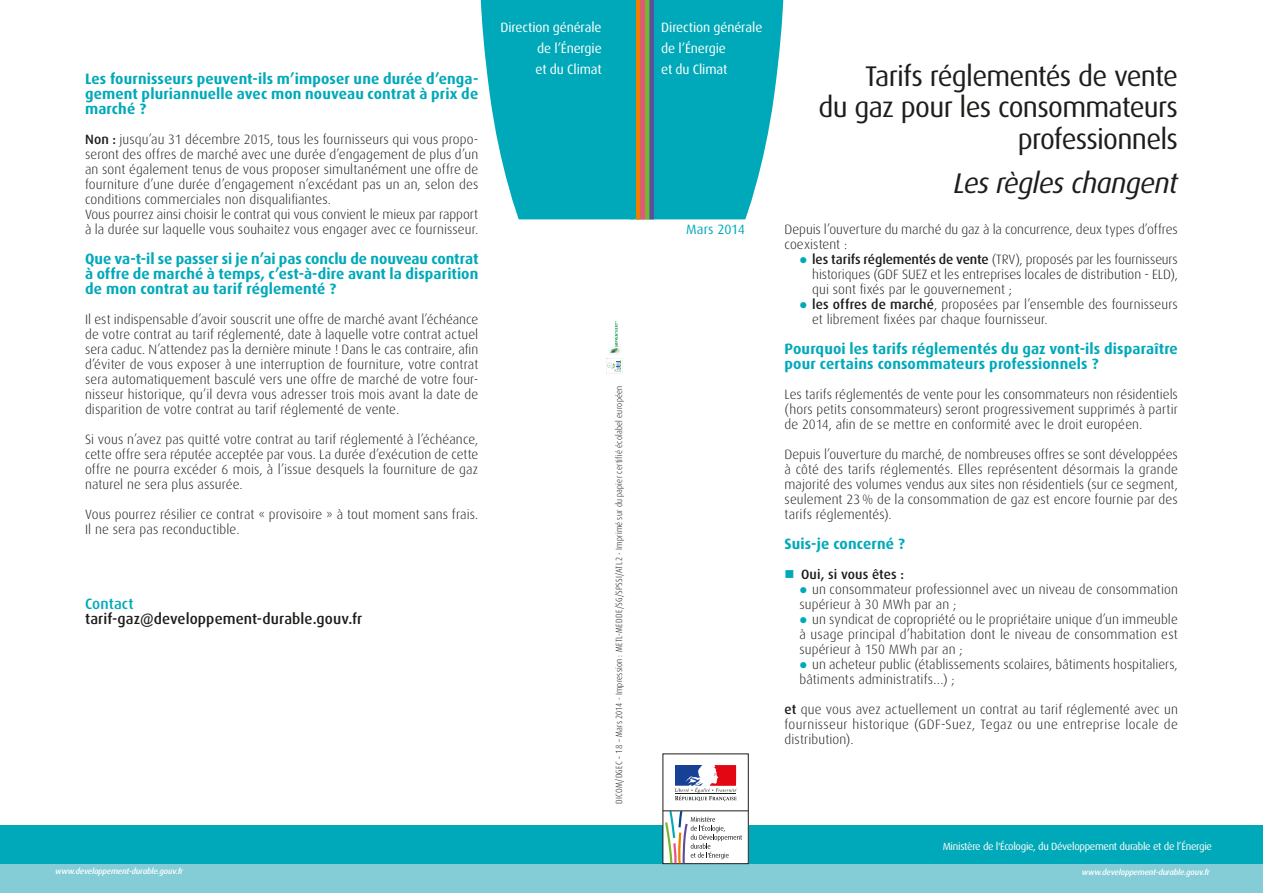
<style>
.page{position:relative;width:1263px;height:893px;background:#fff}
.page>*{position:absolute;margin:0;border:0;box-sizing:border-box;transform-origin:0 0}
.t1{font:28.5px/31.5px "Dax OT";letter-spacing:-.025em;color:#1d1d1b;text-align:right}
.t2{font:italic 28.5px "Dax OT";letter-spacing:-.025em;color:#1d1d1b}
.t3{font:700 15px/15px "Dax OT";letter-spacing:.01em;color:#00a9b9;text-align:justify}
.t4{font:500 15px "Dax OT";letter-spacing:.005em;color:#1d1d1b}
.t5{font:500 15px "Dax OT";letter-spacing:.005em;color:#00a9b9}
.t6{font:300 13.5px/15px "Dax OT";letter-spacing:.005em;color:#1d1d1b}
.t7{font:13.5px/21px "Dax OT";letter-spacing:-.01em;color:#fff}
.t8{font:500 13.5px "Dax OT";letter-spacing:.01em;color:#1d1d1b}
.t9{font:13.5px "Dax OT";color:#00a9b9}
.t10{font:10.5px "Dax OT";letter-spacing:-.03em;color:#fff}
.t11{font:300 condensed 9px "Dax OT";letter-spacing:.03em;color:#1d1d1b}
.t12{font:italic 500 8.25px "Dax OT";letter-spacing:-.025em;color:#fff}
.s1{font-weight:500}
.s2{font-stretch:normal}
</style>
<div class="page">
<div style="left:0;top:863px;width:1263px;height:30px;background:#84ccd6"></div>
<svg style="left:480px;top:0;width:303px;height:219px;background:#1eaebc"></svg>
<hr style="left:636px;top:0;width:4px;height:219px;background:#ef7d00">
<div style="left:0;top:825px;width:1263px;height:38px;background:#00a9b9"></div>
<div style="left:663px;top:754px;width:85px;height:110px;background:#fff"></div>
<div style="left:662px;top:753px;width:87px;height:111px;border:1px solid #1d1d1b"></div>
<svg style="left:675px;top:765px;width:62px;height:36px"></svg>
<hr style="left:663px;top:810px;width:85px;height:1px;background:#1d1d1b">
<svg style="left:665px;top:811px;width:77px;height:52px"></svg>
<svg style="left:606px;top:321px;width:16px;height:53px"></svg>
<p class="t3" style="left:85px;top:71px;width:395px">Les fournisseurs peuvent-ils m’imposer une durée d’enga&shy;gement pluriannuelle avec mon nouveau contrat à prix de marché ?</p>
<p class="t6" style="left:85px;top:132px;width:395px"><span class="s1">Non :</span> jusqu’au 31 décembre 2015, tous les fournisseurs qui vous propo&shy;seront des offres de marché avec une durée d’engagement de plus d’un an sont également tenus de vous proposer simultanément une offre de fourniture d’une durée d’engagement n’excédant pas un an, selon des conditions commerciales non disqualifiantes.<br>Vous pourrez ainsi choisir le contrat qui vous convient le mieux par rapport à la durée sur laquelle vous souhaitez vous engager avec ce fournisseur.</p>
<p class="t3" style="left:85px;top:251px;width:395px">Que va-t-il se passer si je n’ai pas conclu de nouveau contrat à offre de marché à temps, c’est-à-dire avant la disparition de mon contrat au tarif réglementé ?</p>
<p class="t6" style="left:85px;top:312px;width:395px;text-align:justify">Il est indispensable d’avoir souscrit une offre de marché avant l’échéance de votre contrat au tarif réglementé, date à laquelle votre contrat actuel sera caduc. N’attendez pas la dernière minute ! Dans le cas contraire, afin d’éviter de vous exposer à une interruption de fourniture, votre contrat sera automatiquement basculé vers une offre de marché de votre four&shy;nisseur historique, qu’il devra vous adresser trois mois avant la date de disparition de votre contrat au tarif réglementé de vente.</p>
<p class="t6" style="left:85px;top:432px;width:395px;text-align:justify">Si vous n’avez pas quitté votre contrat au tarif réglementé à l’échéance, cette offre sera réputée acceptée par vous. La durée d’exécution de cette offre ne pourra excéder 6 mois, à l’issue desquels la fourniture de gaz naturel ne sera plus assurée.</p>
<p class="t6" style="left:85px;top:507px;width:395px">Vous pourrez résilier ce contrat « provisoire » à tout moment sans frais.<br>Il ne sera pas reconductible.</p>
<p class="t5" style="left:85px;top:595px;width:50px">Contact</p>
<p class="t4" style="left:85px;top:610px;width:279px">tarif-gaz@developpement-durable.gouv.fr</p>
<p class="t7" style="left:536px;top:17px;width:68px;text-align:justify;text-indent:-35px">Direction générale de l’Énergie et du Climat</p>
<p class="t11" style="left:613px;top:804px;width:420px;rotate:-90deg">DICOM/DGEC – <span class="s2">18</span> – Mars 2014 - Impression : METL-MEDDE/SG/SPSSI/ATL2 - Imprimé sur du papier certifié écolabel européen</p>
<p class="t7" style="left:661px;top:17px;width:103px">Direction générale de l’Énergie<br>et du Climat</p>
<p class="t9" style="left:686px;top:222px;width:60px">Mars 2014</p>
<h1 class="t1" style="left:818px;top:60px;width:361px">Tarifs réglementés de vente<br>du gaz pour les consommateurs professionnels</h1>
<h1 class="t2" style="left:953px;top:167px;width:226px">Les règles changent</h1>
<p class="t6" style="left:784px;top:222px;width:395px">Depuis l’ouverture du marché du gaz à la concurrence, deux types d’offres coexistent :</p>
<p class="t6" style="left:812px;top:252px;width:367px"><span class="s1">les tarifs réglementés de vente</span> (TRV), proposés par les fournisseurs historiques (GDF SUEZ et les entreprises locales de distribution - ELD), qui sont fixés par le gouvernement ;<br><span class="s1">les offres de marché</span>, proposées par l’ensemble des fournisseurs et librement fixées par chaque fournisseur.</p>
<p class="t3" style="left:784px;top:341px;width:395px">Pourquoi les tarifs réglementés du gaz vont-ils disparaître pour certains consommateurs professionnels ?</p>
<p class="t6" style="left:784px;top:387px;width:395px;text-align:justify">Les tarifs réglementés de vente pour les consommateurs non résidentiels (hors petits consommateurs) seront progressivement supprimés à partir de 2014, afin de se mettre en conformité avec le droit européen.</p>
<p class="t6" style="left:784px;top:447px;width:395px;text-align:justify">Depuis l’ouverture du marché, de nombreuses offres se sont développées à côté des tarifs réglementés. Elles représentent désormais la grande majorité des volumes vendus aux sites non résidentiels (sur ce segment, seulement 23% de la consommation de gaz est encore fournie par des tarifs réglementés).</p>
<p class="t3" style="left:784px;top:536px;width:122px">Suis-je concerné ?</p>
<p class="t8" style="left:801px;top:567px;width:105px">Oui, si vous êtes :</p>
<p class="t6" style="left:799px;top:582px;width:380px;text-indent:13px">un consommateur professionnel avec un niveau de consommation supérieur à 30 MWh par an ;</p>
<p class="t6" style="left:799px;top:612px;width:380px;text-align:justify;text-indent:13px">un syndicat de copropriété ou le propriétaire unique d’un immeuble à usage principal d’habitation dont le niveau de consommation est supérieur à 150 MWh par an ;</p>
<p class="t6" style="left:799px;top:657px;width:380px;text-indent:13px">un acheteur public (établissements scolaires, bâtiments hospitaliers, bâtiments administratifs…) ;</p>
<p class="t6" style="left:784px;top:702px;width:395px;text-align:justify"><span class="s1">et</span> que vous avez actuellement un contrat au tarif réglementé avec un fournisseur historique (GDF-Suez, Tegaz ou une entreprise locale de distribution).</p>
<p class="t10" style="left:943px;top:840px;width:271px">Ministère de l'Écologie, du Développement durable et de l’Énergie</p>
<p class="t12" style="left:55px;top:866px;width:129px">www.developpement-durable.gouv.fr</p>
<p class="t12" style="left:1082px;top:867px;width:129px">www.developpement-durable.gouv.fr</p>
</div>
